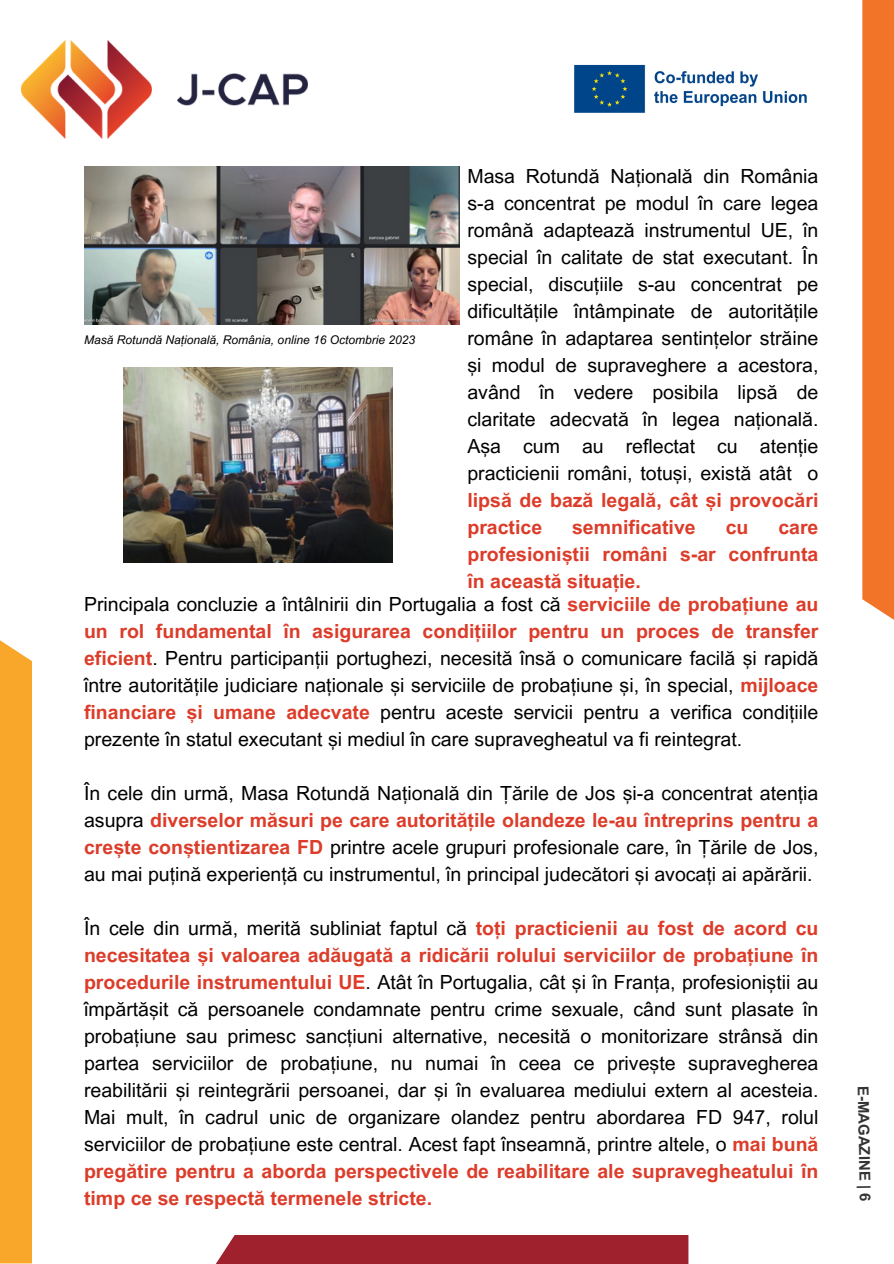
<style>
.page{position:relative;width:894px;height:1264px;background:#fff}
.page>*{position:absolute;margin:0;border:0;box-sizing:border-box;transform-origin:0 0}
.t1{font:19.5px/27px "Arial MT Pro";color:#000;text-align:justify}
.t2{font:700 19.5px/27px "Arial MT Pro";color:#dc3c29;text-align:justify}
.t3{font:700 15px "Arial MT Pro";color:#000}
.t4{font:italic 12px "Arial MT Pro";color:#000}
.s1{font-weight:700;color:#dc3c29}
</style>
<div class="page">
<img style="left:22px;top:40px;width:286px;height:98px">
<div style="left:862px;top:0;width:31px;height:629px;background:#f17429"></div>
<div style="left:205px;top:1234px;width:483px;height:29px;background:#9e212d"></div>
<div style="left:0;top:631px;width:32px;height:632px;background:#f8a72b"></div>
<img style="left:84px;top:166px;width:375px;height:158px">
<img style="left:123px;top:367px;width:269px;height:196px">
<img style="left:574px;top:64px;width:233px;height:49px">
<p class="t4" style="left:84px;top:335px;width:332px">Masă Rotundă Națională, România, online 16 Octombrie 2023</p>
<h1 class="t1" style="left:467px;top:165px;width:352px">Masa Rotundă Națională din România s-a concentrat pe modul în care legea română adaptează instrumentul UE, în special în calitate de stat executant. În special, discuțiile s-au concentrat pe dificultățile întâmpinate de autoritățile române în adaptarea sentințelor străine și modul de supraveghere a acestora, având în vedere posibila lipsă de claritate adecvată în legea națională.<br>Așa cum au reflectat cu atenție practicienii români, totuși, există atât o <span class="s1">lipsă de bază legală, cât și provocări practice</span></h1>
<h1 class="t2" style="left:572px;top:516px;width:125px">semnificative</h1>
<h1 class="t2" style="left:725px;top:516px;width:24px">cu</h1>
<h1 class="t2" style="left:467px;top:516px;width:352px;text-indent:311px">care profesioniștii români s-ar confrunta în această situație.</h1>
<p class="t1" style="left:84px;top:593px;width:735px">Principala concluzie a întâlnirii din Portugalia a fost că <span class="s1">serviciile de probațiune au un rol fundamental în asigurarea condițiilor pentru un proces de transfer eficient</span>. Pentru participanții portughezi, necesită însă o comunicare facilă și rapidă între autoritățile judiciare naționale și serviciile de probațiune și, în special, <span class="s1">mijloace financiare și umane adecvate</span> pentru aceste servicii pentru a verifica condițiile prezente în statul executant și mediul în care supravegheatul va fi reintegrat.</p>
<h1 class="t1" style="left:84px;top:782px;width:735px">În cele din urmă, Masa Rotundă Națională din Țările de Jos și-a concentrat atenția asupra <span class="s1">diverselor măsuri pe care autoritățile olandeze le-au întreprins pentru a crește conștientizarea FD</span> printre acele grupuri profesionale care, în Țările de Jos, au mai puțină experiență cu instrumentul, în principal judecători și avocați ai apărării.</h1>
<h1 class="t1" style="left:84px;top:917px;width:735px">În cele din urmă, merită subliniat faptul că <span class="s1">toți practicienii au fost de acord cu necesitatea și valoarea adăugată a ridicării rolului serviciilor de probațiune în procedurile instrumentului UE</span>. Atât în Portugalia, cât și în Franța, profesioniștii au împărtășit că persoanele condamnate pentru crime sexuale, când sunt plasate în probațiune sau primesc sancțiuni alternative, necesită o monitorizare strânsă din partea serviciilor de probațiune, nu numai în ceea ce privește supravegherea reabilitării și reintegrării persoanei, dar și în evaluarea mediului extern al acesteia.<br>Mai mult, în cadrul unic de organizare olandez pentru abordarea FD 947, rolul serviciilor de probațiune este central. Acest fapt înseamnă, printre altele, o <span class="s1">mai bună pregătire pentru a aborda perspectivele de reabilitare ale supravegheatului în timp ce se respectă termenele stricte.</span></h1>
<p class="t3" style="left:868px;top:1085px;width:117px;rotate:89deg">E-MAGAZINE | 6</p>
</div>
